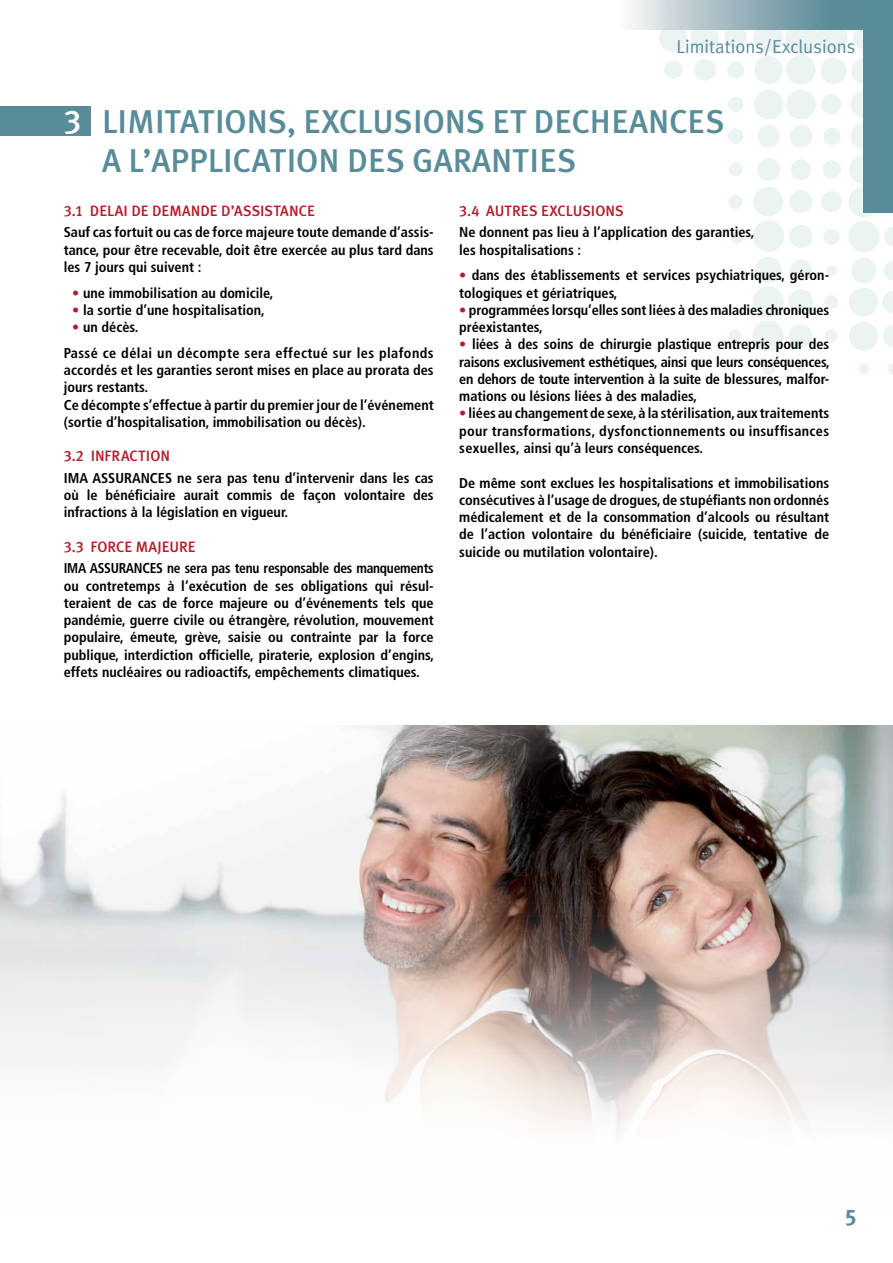
<style>
.page{position:relative;width:893px;height:1263px;background:#fff}
.page>*{position:absolute;margin:0;border:0;box-sizing:border-box;transform-origin:0 0}
.t1{font:33px/39.6px "Meta Plus Medium Caps";color:#598c99}
.t2{font:33px "Meta Plus Medium Caps";color:#fff}
.t3{font:22.5px "Meta Plus Bold Caps";color:#598c99}
.t4{font:18.75px "Meta Plus Normal";color:#598c99}
.t5{font:15px "Meta Plus Medium Caps";color:#b61c2a}
.t6{font:700 condensed 14.25px/17.2px "Frutiger LT Std";color:#000;text-align:justify}
.t7{font:700 condensed 14.25px/17.2px "Frutiger LT Std";color:#000;text-align:justify;scale:.95 1}
.t8{font:700 condensed 14.25px/25.8px "Frutiger LT Std";letter-spacing:.03em;color:#000}
.s1{color:#b61c2a}
</style>
<div class="page">
<div style="left:659px;top:24px;width:28px;height:28px;background:#ecf3f3;border-radius:50%"></div>
<div style="left:690px;top:24px;width:29px;height:28px;background:#ecf3f3;border-radius:50%"></div>
<div style="left:724px;top:26px;width:23px;height:22px;background:#ecf3f3;border-radius:50%"></div>
<div style="left:816px;top:23px;width:31px;height:31px;background:#ecf3f3;border-radius:50%"></div>
<div style="left:785px;top:22px;width:33px;height:33px;background:#ecf3f3;border-radius:50%"></div>
<div style="left:753px;top:23px;width:30px;height:29px;background:#ecf3f3;border-radius:50%"></div>
<div style="left:853px;top:27px;width:23px;height:23px;background:#ecf3f3;border-radius:50%"></div>
<div style="left:851px;top:58px;width:26px;height:26px;background:#ecf3f3;border-radius:50%"></div>
<div style="left:786px;top:55px;width:29px;height:29px;background:#ecf3f3;border-radius:50%"></div>
<div style="left:754px;top:56px;width:29px;height:28px;background:#ecf3f3;border-radius:50%"></div>
<div style="left:727px;top:61px;width:17px;height:17px;background:#ecf3f3;border-radius:50%"></div>
<div style="left:694px;top:59px;width:22px;height:22px;background:#ecf3f3;border-radius:50%"></div>
<div style="left:664px;top:61px;width:18px;height:18px;background:#ecf3f3;border-radius:50%"></div>
<div style="left:728px;top:97px;width:15px;height:15px;background:#ecf3f3;border-radius:50%"></div>
<div style="left:754px;top:90px;width:29px;height:29px;background:#ecf3f3;border-radius:50%"></div>
<div style="left:786px;top:90px;width:30px;height:29px;background:#ecf3f3;border-radius:50%"></div>
<div style="left:821px;top:94px;width:20px;height:20px;background:#ecf3f3;border-radius:50%"></div>
<div style="left:850px;top:91px;width:27px;height:27px;background:#ecf3f3;border-radius:50%"></div>
<div style="left:850px;top:123px;width:27px;height:27px;background:#ecf3f3;border-radius:50%"></div>
<div style="left:728px;top:128px;width:15px;height:16px;background:#ecf3f3;border-radius:50%"></div>
<div style="left:757px;top:125px;width:23px;height:23px;background:#ecf3f3;border-radius:50%"></div>
<div style="left:790px;top:125px;width:22px;height:23px;background:#ecf3f3;border-radius:50%"></div>
<div style="left:823px;top:128px;width:18px;height:17px;background:#ecf3f3;border-radius:50%"></div>
<div style="left:849px;top:155px;width:30px;height:29px;background:#ecf3f3;border-radius:50%"></div>
<div style="left:729px;top:162px;width:14px;height:14px;background:#ecf3f3;border-radius:50%"></div>
<div style="left:757px;top:158px;width:23px;height:23px;background:#ecf3f3;border-radius:50%"></div>
<div style="left:791px;top:159px;width:20px;height:21px;background:#ecf3f3;border-radius:50%"></div>
<div style="left:823px;top:160px;width:18px;height:19px;background:#ecf3f3;border-radius:50%"></div>
<div style="left:848px;top:186px;width:32px;height:32px;background:#ecf3f3;border-radius:50%"></div>
<div style="left:729px;top:195px;width:13px;height:14px;background:#ecf3f3;border-radius:50%"></div>
<div style="left:753px;top:187px;width:30px;height:29px;background:#ecf3f3;border-radius:50%"></div>
<div style="left:789px;top:190px;width:23px;height:23px;background:#ecf3f3;border-radius:50%"></div>
<div style="left:821px;top:191px;width:21px;height:21px;background:#ecf3f3;border-radius:50%"></div>
<div style="left:731px;top:231px;width:12px;height:13px;background:#ecf3f3;border-radius:50%"></div>
<div style="left:753px;top:220px;width:31px;height:32px;background:#ecf3f3;border-radius:50%"></div>
<div style="left:789px;top:225px;width:23px;height:23px;background:#ecf3f3;border-radius:50%"></div>
<div style="left:823px;top:229px;width:16px;height:16px;background:#ecf3f3;border-radius:50%"></div>
<div style="left:848px;top:221px;width:31px;height:31px;background:#ecf3f3;border-radius:50%"></div>
<svg style="left:884px;top:227px;width:9px;height:19px"></svg>
<div style="left:755px;top:257px;width:27px;height:26px;background:#ecf3f3;border-radius:50%"></div>
<div style="left:790px;top:259px;width:21px;height:22px;background:#ecf3f3;border-radius:50%"></div>
<div style="left:826px;top:265px;width:11px;height:11px;background:#ecf3f3;border-radius:50%"></div>
<div style="left:851px;top:258px;width:25px;height:25px;background:#ecf3f3;border-radius:50%"></div>
<svg style="left:884px;top:261px;width:9px;height:20px"></svg>
<div style="left:753px;top:286px;width:31px;height:31px;background:#ecf3f3;border-radius:50%"></div>
<div style="left:788px;top:289px;width:25px;height:25px;background:#ecf3f3;border-radius:50%"></div>
<div style="left:824px;top:295px;width:14px;height:14px;background:#ecf3f3;border-radius:50%"></div>
<div style="left:849px;top:287px;width:29px;height:29px;background:#ecf3f3;border-radius:50%"></div>
<svg style="left:882px;top:291px;width:11px;height:22px"></svg>
<div style="left:753px;top:321px;width:30px;height:30px;background:#ecf3f3;border-radius:50%"></div>
<div style="left:789px;top:324px;width:23px;height:24px;background:#ecf3f3;border-radius:50%"></div>
<div style="left:825px;top:329px;width:13px;height:13px;background:#ecf3f3;border-radius:50%"></div>
<div style="left:849px;top:322px;width:29px;height:29px;background:#ecf3f3;border-radius:50%"></div>
<svg style="left:883px;top:325px;width:10px;height:22px"></svg>
<div style="left:729px;top:329px;width:13px;height:13px;background:#ecf3f3;border-radius:50%"></div>
<div style="left:762px;top:361px;width:13px;height:14px;background:#ecf3f3;border-radius:50%"></div>
<div style="left:797px;top:364px;width:8px;height:8px;background:#ecf3f3;border-radius:50%"></div>
<div style="left:859px;top:364px;width:10px;height:10px;background:#ecf3f3;border-radius:50%"></div>
<svg style="left:888px;top:363px;width:5px;height:12px"></svg>
<div style="left:820px;top:58px;width:27px;height:26px;background:#ecf3f3;border-radius:50%"></div>
<img style="left:38px;top:725px;width:855px;height:116px">
<img style="left:0;top:841px;width:893px;height:289px">
<div style="left:574px;top:0;width:318px;height:30px;background:linear-gradient(to right,#fff,#356f7f)"></div>
<div style="left:863px;top:0;width:30px;height:213px;background:#598c99"></div>
<div style="left:0;top:106px;width:91px;height:30px;background:#598c99"></div>
<h1 class="t2" style="left:64px;top:102px;width:19px">3</h1>
<h3 class="t4" style="left:676px;top:36px;width:180px">Limitations/Exclusions</h3>
<h1 class="t1" style="left:102px;top:101px;width:624px">LIMITATIONS, EXCLUSIONS ET DECHEANCES<br>A L’APPLICATION DES GARANTIES</h1>
<p class="t5" style="left:64px;top:202px;width:253px">3.1 DELAI DE DEMANDE D’ASSISTANCE</p>
<p class="t6" style="left:64px;top:224px;width:371px">Sauf cas fortuit ou cas de force majeure toute demande d’assis&shy;tance, pour être recevable, doit être exercée au plus tard dans les 7 jours qui suivent :</p>
<p class="t6" style="left:72px;top:284px;width:203px"><span class="s1">•</span> une immobilisation au domicile,</p>
<p class="t6" style="left:72px;top:301px;width:194px"><span class="s1">•</span> la sortie d’une hospitalisation,</p>
<p class="t8" style="left:64px;top:314px;width:371px;text-indent:9px"><span class="s1">•</span> un décès.<br>Passé ce délai un décompte sera effectué sur les plafonds</p>
<p class="t6" style="left:64px;top:362px;width:371px;text-align:left">accordés et les garanties seront mises en place au prorata des jours restants.<br>Ce décompte s’effectue à partir du premier jour de l’événement (sortie d’hospitalisation, immobilisation ou décès).</p>
<p class="t5" style="left:64px;top:447px;width:108px">3.2 INFRACTION</p>
<p class="t6" style="left:64px;top:469px;width:371px">IMA ASSURANCES ne sera pas tenu d’intervenir dans les cas où le bénéficiaire aurait commis de façon volontaire des infractions à la législation en vigueur.</p>
<p class="t5" style="left:64px;top:538px;width:133px">3.3 FORCE MAJEURE</p>
<p class="t7" style="left:64px;top:560px;width:391px">IMA ASSURANCES ne sera pas tenu responsable des manquements ou contretemps à l’exécution de ses obligations qui résul&shy;teraient de cas de force majeure ou d’événements tels que pandémie, guerre civile ou étrangère, révolution, mouvement populaire, émeute, grève, saisie ou contrainte par la force publique, interdiction officielle, piraterie, explosion d’engins, effets nucléaires ou radioactifs, empêchements climatiques.</p>
<p class="t5" style="left:459px;top:202px;width:166px">3.4 AUTRES EXCLUSIONS</p>
<p class="t6" style="left:459px;top:224px;width:297px">Ne donnent pas lieu à l’application des garanties, les hospitalisations :</p>
<p class="t6" style="left:459px;top:267px;width:371px"><span class="s1">•</span> dans des établissements et services psychiatriques, géron&shy;tologiques et gériatriques,</p>
<p class="t6" style="left:459px;top:301px;width:371px"><span class="s1">•</span> programmées lorsqu’elles sont liées à des maladies chroniques préexistantes,</p>
<p class="t6" style="left:459px;top:336px;width:372px"><span class="s1">•</span> liées à des soins de chirurgie plastique entrepris pour des raisons exclusivement esthétiques, ainsi que leurs conséquences, en dehors de toute intervention à la suite de blessures, malfor&shy;mations ou lésions liées à des maladies,</p>
<p class="t6" style="left:459px;top:405px;width:371px"><span class="s1">•</span> liées au changement de sexe, à la stérilisation, aux traitements pour transformations, dysfonctionnements ou insuffisances sexuelles, ainsi qu’à leurs conséquences.</p>
<p class="t6" style="left:459px;top:474px;width:371px">De même sont exclues les hospitalisations et immobilisations consécutives à l’usage de drogues, de stupéfiants non ordonnés médicalement et de la consommation d’alcools ou résultant de l’action volontaire du bénéficiaire (suicide, tentative de suicide ou mutilation volontaire).</p>
<h2 class="t3" style="left:845px;top:1204px;width:14px">5</h2>
</div>
